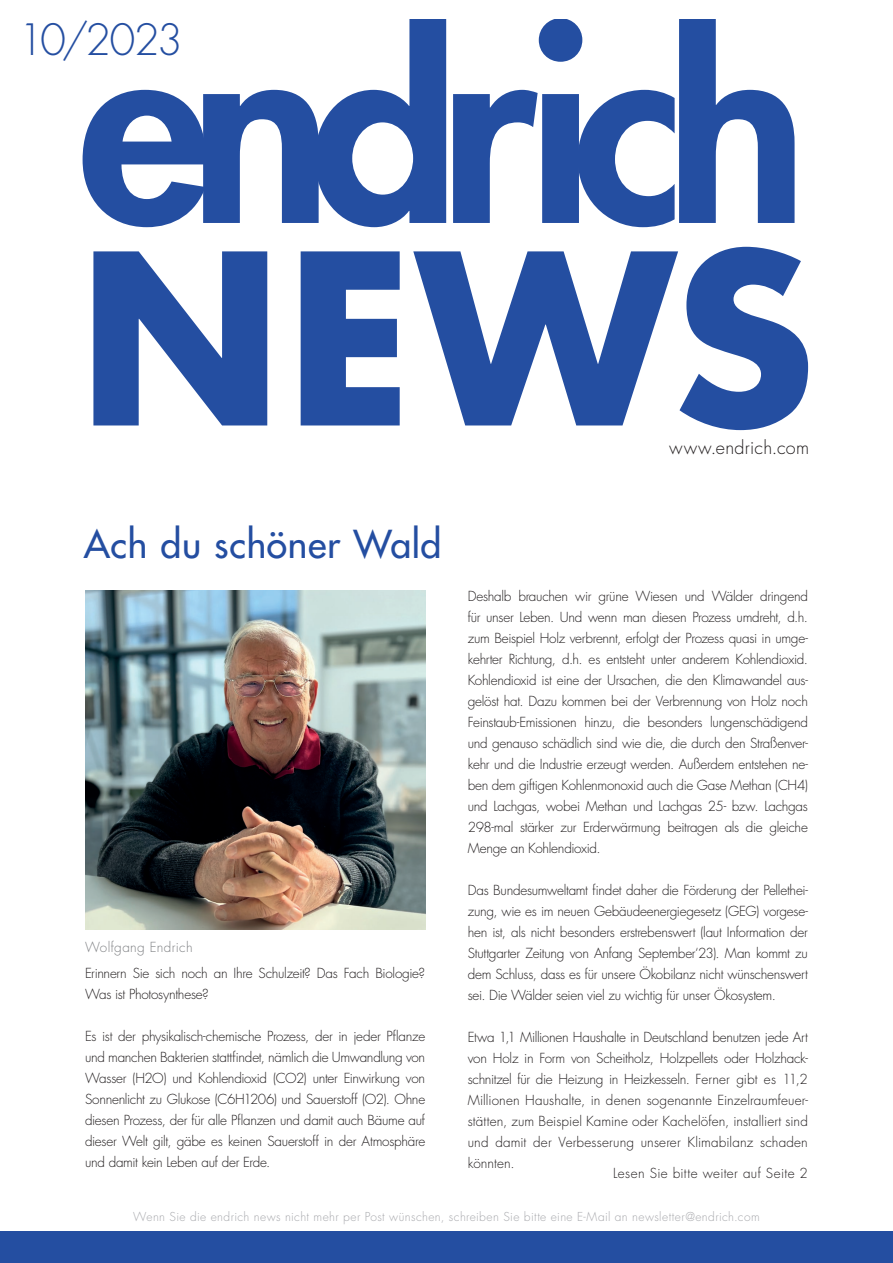
<style>
.page{position:relative;width:893px;height:1263px;background:#fff}
.page>*{position:absolute;margin:0;border:0;box-sizing:border-box;transform-origin:0 0}
.t1{font:800 262.5px "Futura LT Pro";letter-spacing:-.075em;color:#244ea1}
.t2{font:700 230.85px "Futura LT Pro";color:#244ea1}
.t3{font:300 42px "Futura LT Pro";letter-spacing:-.055em;color:#244ea1}
.t4{font:500 37.5px "Futura LT Pro";letter-spacing:.015em;color:#244ea1}
.t5{font:300 18px "Futura LT Pro";letter-spacing:.015em;color:#231f20}
.t6{font:300 13.5px/21px "Futura LT Pro";letter-spacing:-.02em;color:#231f20;text-align:justify}
.t7{font:300 13.5px "Futura LT Pro";letter-spacing:.025em;color:#231f20}
.t8{font:300 13.5px "Futura LT Pro";letter-spacing:.025em;color:#808285}
.t9{font:300 12px "Futura LT Pro";letter-spacing:.03em;color:#a8a9ad}
</style>
<div class="page">
<div style="left:0;top:1231px;width:893px;height:32px;background:#244ea1"></div>
<img style="left:85px;top:591px;width:340px;height:338px">
<h1 class="t1" style="left:79px;top:-73px;width:730px">endrich</h1>
<h2 class="t2" style="left:79px;top:161px;width:738px">NEWS</h2>
<h3 class="t3" style="left:18px;top:12px;width:166px">10/2023</h3>
<h3 class="t5" style="left:669px;top:436px;width:142px">www.endrich.com</h3>
<h3 class="t4" style="left:84px;top:517px;width:359px">Ach du schöner Wald</h3>
<p class="t8" style="left:85px;top:938px;width:109px">Wolfgang Endrich</p>
<p class="t6" style="left:85px;top:962px;width:342px">Erinnern Sie sich noch an Ihre Schulzeit? Das Fach Biologie?<br>Was ist Photosynthese?</p>
<p class="t6" style="left:85px;top:1025px;width:342px">Es ist der physikalisch-chemische Prozess, der in jeder Pflanze und manchen Bakterien stattfindet, nämlich die Umwandlung von Wasser (H2O) und Kohlendioxid (CO2) unter Einwirkung von Sonnenlicht zu Glukose (C6H1206) und Sauerstoff (O2). Ohne diesen Prozess, der für alle Pflanzen und damit auch Bäume auf dieser Welt gilt, gäbe es keinen Sauerstoff in der Atmosphäre und damit kein Leben auf der Erde.</p>
<p class="t6" style="left:468px;top:586px;width:342px">Deshalb brauchen wir grüne Wiesen und Wälder dringend für unser Leben. Und wenn man diesen Prozess umdreht, d.h. zum Beispiel Holz verbrennt, erfolgt der Prozess quasi in umge&shy;kehrter Richtung, d.h. es entsteht unter anderem Kohlendioxid.<br>Kohlendioxid ist eine der Ursachen, die den Klimawandel aus&shy;gelöst hat. Dazu kommen bei der Verbrennung von Holz noch Feinstaub-Emissionen hinzu, die besonders lungenschädigend und genauso schädlich sind wie die, die durch den Straßenver&shy;kehr und die Industrie erzeugt werden. Außerdem entstehen ne&shy;ben dem giftigen Kohlenmonoxid auch die Gase Methan (CH4) und Lachgas, wobei Methan und Lachgas 25- bzw. Lachgas 298-mal stärker zur Erderwärmung beitragen als die gleiche Menge an Kohlendioxid.</p>
<p class="t6" style="left:468px;top:880px;width:342px">Das Bundesumweltamt findet daher die Förderung der Pellethei&shy;zung, wie es im neuen Gebäudeenergiegesetz (GEG) vorgese&shy;hen ist, als nicht besonders erstrebenswert (laut Information der Stuttgarter Zeitung von Anfang September‘23). Man kommt zu dem Schluss, dass es für unsere Ökobilanz nicht wünschenswert sei. Die Wälder seien viel zu wichtig für unser Ökosystem.</p>
<p class="t6" style="left:468px;top:1027px;width:342px">Etwa 1,1 Millionen Haushalte in Deutschland benutzen jede Art von Holz in Form von Scheitholz, Holzpellets oder Holzhack&shy;schnitzel für die Heizung in Heizkesseln. Ferner gibt es 11,2<br>Millionen Haushalte, in denen sogenannte Einzelraumfeuer&shy;stätten, zum Beispiel Kamine oder Kachelöfen, installiert sind und damit der Verbesserung unserer Klimabilanz schaden könnten.</p>
<p class="t7" style="left:613px;top:1164px;width:196px">Lesen Sie bitte weiter auf Seite 2</p>
<p class="t9" style="left:133px;top:1209px;width:628px">Wenn Sie die endrich news nicht mehr per Post wünschen, schreiben Sie bitte eine E-Mail an newsletter@endrich.com</p>
</div>
